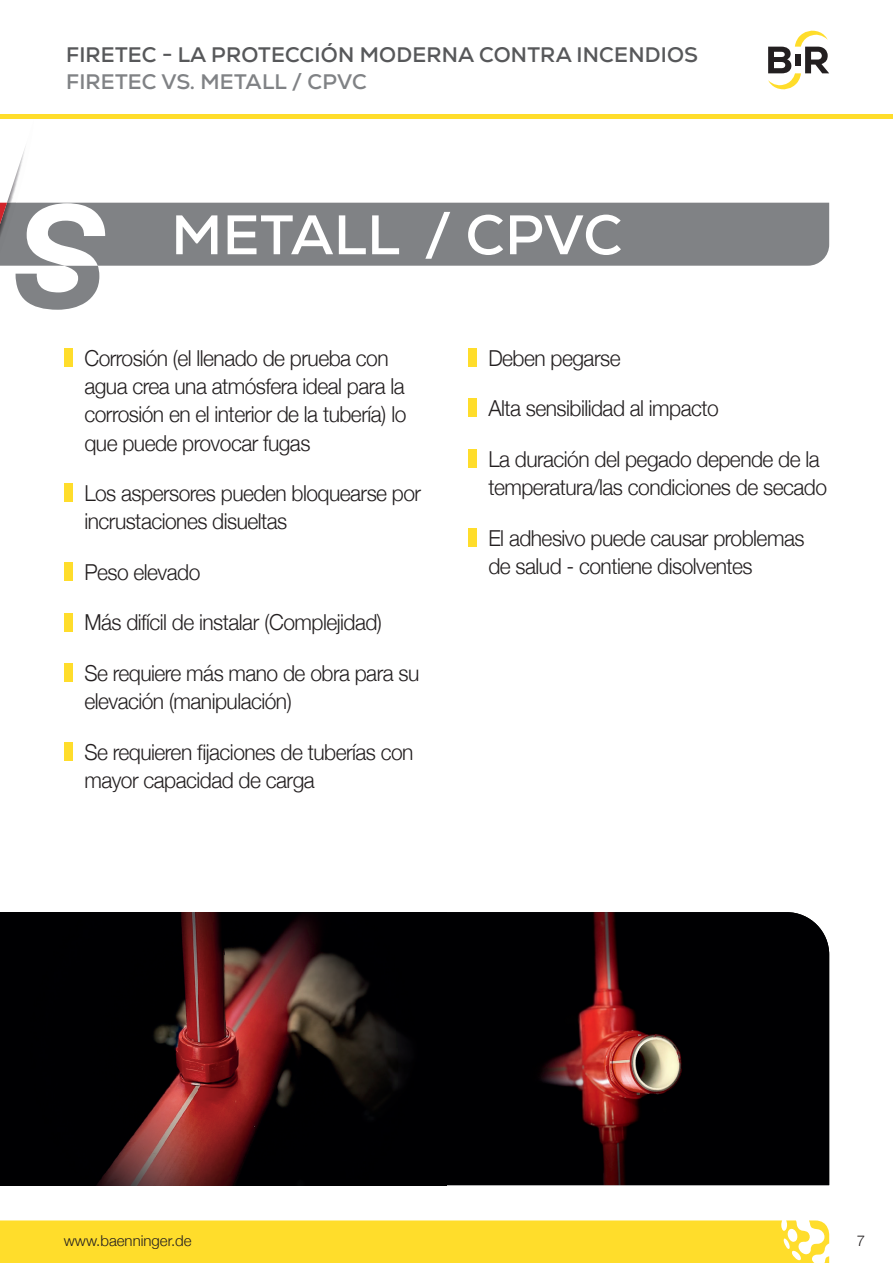
<style>
.page{position:relative;width:893px;height:1263px;background:#fff}
.page>*{position:absolute;margin:0;border:0;box-sizing:border-box;transform-origin:0 0}
.t1{font:italic 700 142.5px "Helvetica Neue";color:#808285}
.t2{font:700 55.5px "Nexa";letter-spacing:.01em;color:#fff}
.t3{font:300 22.05px/28.2px "Helvetica Neue";letter-spacing:-.025em;color:#231f20;scale:.96 1}
.t4{font:700 21px "Nexa";letter-spacing:.01em;color:#57585a}
.t5{font:700 21px "Nexa";letter-spacing:.01em;color:#808285}
.t6{font:300 15px "Helvetica Neue";color:#231f20}
</style>
<div class="page">
<div style="left:105px;top:203px;width:724px;height:63px;background:#808285"></div>
<svg style="left:0;top:114px;width:105px;height:152px"></svg>
<div style="left:64px;top:348px;width:9px;height:19px;background:#ffdd2b"></div>
<div style="left:64px;top:483px;width:9px;height:19px;background:#ffdd2b"></div>
<div style="left:64px;top:562px;width:9px;height:19px;background:#ffdd2b"></div>
<div style="left:64px;top:613px;width:9px;height:18px;background:#ffdd2b"></div>
<div style="left:64px;top:663px;width:9px;height:19px;background:#ffdd2b"></div>
<div style="left:64px;top:742px;width:9px;height:19px;background:#ffdd2b"></div>
<div style="left:468px;top:348px;width:9px;height:19px;background:#ffdd2b"></div>
<div style="left:468px;top:398px;width:9px;height:19px;background:#ffdd2b"></div>
<div style="left:468px;top:449px;width:9px;height:19px;background:#ffdd2b"></div>
<div style="left:468px;top:528px;width:9px;height:19px;background:#ffdd2b"></div>
<svg style="left:768px;top:31px;width:61px;height:58px"></svg>
<div style="left:795px;top:54px;width:6px;height:11px;background:#231f20"></div>
<hr style="left:0;top:115px;width:893px;height:4px;background:#ffdd2b">
<div style="left:1px;top:1220px;width:828px;height:43px;background:#ffdd2b"></div>
<hr style="left:0;top:1220px;width:1px;height:43px;background:#ffdd2b">
<img style="left:0;top:912px;width:829px;height:273px">
<img style="left:446px;top:912px;width:1px;height:273px">
<p class="t4" style="left:66px;top:42px;width:634px">FIRETEC - LA PROTECCIÓN MODERNA CONTRA INCENDIOS</p>
<p class="t5" style="left:66px;top:69px;width:302px">FIRETEC VS. METALL / CPVC</p>
<h1 class="t1" style="left:15px;top:145px;width:94px">S</h1>
<h2 class="t2" style="left:171px;top:200px;width:452px">METALL / CPVC</h2>
<p class="t3" style="left:84px;top:342px;width:337px">Corrosión (el llenado de prueba con agua crea una atmósfera ideal para la corrosión en el interior de la tubería) lo que puede provocar fugas</p>
<p class="t3" style="left:84px;top:477px;width:352px">Los aspersores pueden bloquearse por incrustaciones disueltas</p>
<p class="t3" style="left:84px;top:556px;width:122px">Peso elevado</p>
<p class="t3" style="left:84px;top:607px;width:311px">Más difícil de instalar (Complejidad)</p>
<p class="t3" style="left:84px;top:657px;width:350px">Se requiere más mano de obra para su elevación (manipulación)</p>
<p class="t3" style="left:84px;top:736px;width:344px">Se requieren fijaciones de tuberías con mayor capacidad de carga</p>
<p class="t3" style="left:488px;top:342px;width:139px">Deben pegarse</p>
<p class="t3" style="left:488px;top:393px;width:242px">Alta sensibilidad al impacto</p>
<p class="t3" style="left:488px;top:443px;width:354px">La duración del pegado depende de la temperatura/las condiciones de secado</p>
<p class="t3" style="left:488px;top:522px;width:331px">El adhesivo puede causar problemas de salud - contiene disolventes</p>
<p class="t6" style="left:64px;top:1228px;width:129px">www.baenninger.de</p>
<p class="t6" style="left:857px;top:1228px;width:10px">7</p>
</div>
